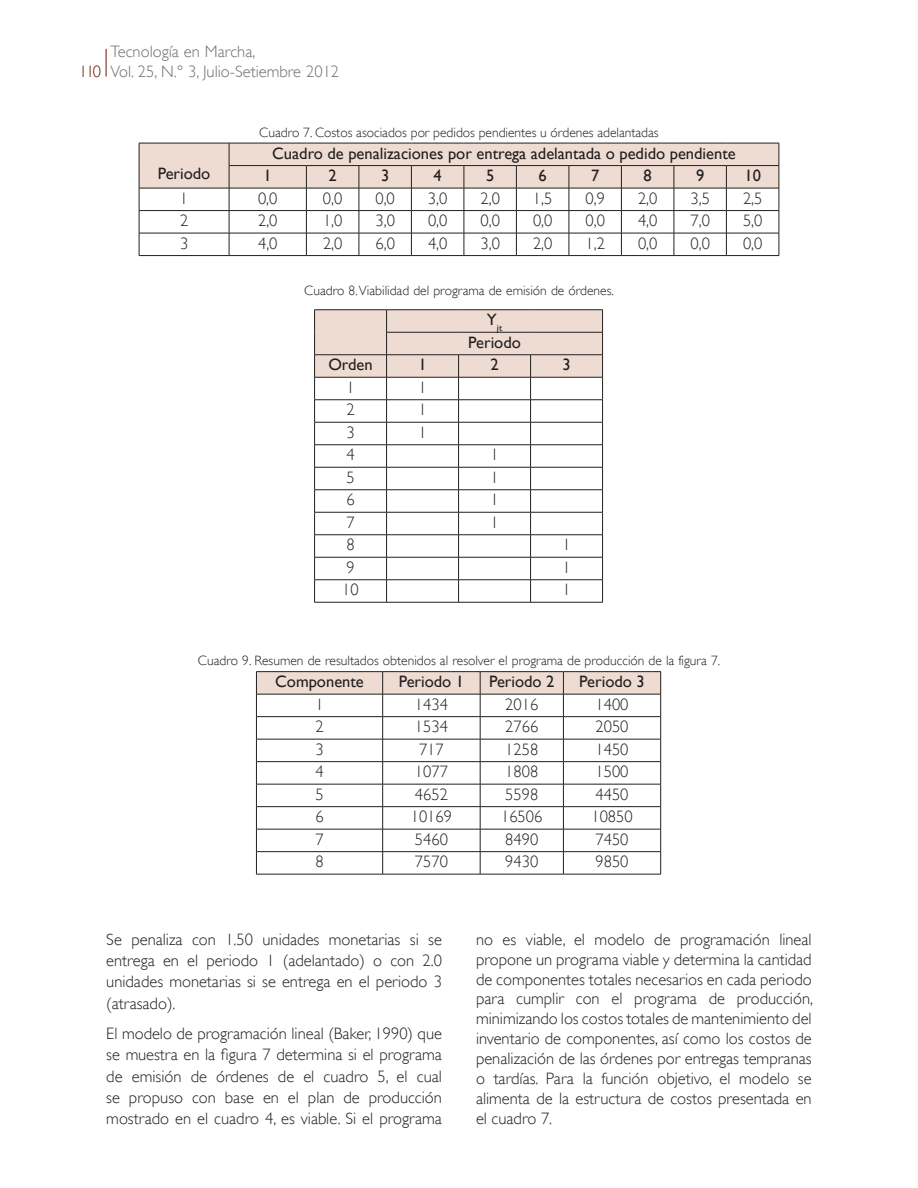
<style>
.page{position:relative;width:918px;height:1188px;background:#fff}
.page>*{position:absolute;margin:0;border:0;box-sizing:border-box;transform-origin:0 0}
.t1{font:300 16.5px/19.8px "Gill Sans";color:#231f20;text-align:justify}
.t2{font:16.5px "Gill Sans";color:#231f20}
.t3{font:300 16.5px/19.8px "Gill Sans";color:#6d6f71}
.t4{font:300 13.5px "Gill Sans";color:#231f20}
.t5{font:9.6px "Gill Sans";color:#231f20}
.s1{color:#6f1200}
</style>
<div class="page">
<svg style="left:106px;top:49px;width:1px;height:28px"></svg>
<svg style="left:139px;top:143px;width:641px;height:112px"></svg>
<hr style="left:139px;top:255px;width:90px;height:1px;background:#231f20">
<hr style="left:229px;top:255px;width:77px;height:1px;background:#231f20">
<hr style="left:306px;top:255px;width:53px;height:1px;background:#231f20">
<hr style="left:359px;top:255px;width:52px;height:1px;background:#231f20">
<hr style="left:411px;top:255px;width:53px;height:1px;background:#231f20">
<hr style="left:464px;top:255px;width:52px;height:1px;background:#231f20">
<hr style="left:516px;top:255px;width:53px;height:1px;background:#231f20">
<hr style="left:569px;top:255px;width:52px;height:1px;background:#231f20">
<hr style="left:621px;top:255px;width:53px;height:1px;background:#231f20">
<hr style="left:674px;top:255px;width:52px;height:1px;background:#231f20">
<hr style="left:726px;top:255px;width:53px;height:1px;background:#231f20">
<hr style="left:314px;top:309px;width:73px;height:1px;background:#231f20">
<hr style="left:387px;top:309px;width:72px;height:1px;background:#231f20">
<hr style="left:459px;top:309px;width:72px;height:1px;background:#231f20">
<hr style="left:531px;top:309px;width:72px;height:1px;background:#231f20">
<svg style="left:314px;top:310px;width:289px;height:292px"></svg>
<hr style="left:314px;top:602px;width:73px;height:1px;background:#231f20">
<hr style="left:387px;top:602px;width:72px;height:1px;background:#231f20">
<hr style="left:459px;top:602px;width:72px;height:1px;background:#231f20">
<hr style="left:531px;top:602px;width:72px;height:1px;background:#231f20">
<hr style="left:256px;top:671px;width:127px;height:1px;background:#231f20">
<hr style="left:383px;top:671px;width:97px;height:1px;background:#231f20">
<hr style="left:480px;top:671px;width:83px;height:1px;background:#231f20">
<hr style="left:563px;top:671px;width:98px;height:1px;background:#231f20">
<svg style="left:256px;top:672px;width:405px;height:202px"></svg>
<hr style="left:256px;top:874px;width:127px;height:1px;background:#231f20">
<hr style="left:383px;top:874px;width:97px;height:1px;background:#231f20">
<hr style="left:480px;top:874px;width:83px;height:1px;background:#231f20">
<hr style="left:563px;top:874px;width:98px;height:1px;background:#231f20">
<p class="t3" style="left:79px;top:41px;width:262px;text-indent:31px">Tecnología en Marcha,<br><span class="s1">110</span> Vol. 25, N.° 3, Julio-Setiembre 2012</p>
<p class="t4" style="left:259px;top:125px;width:401px">Cuadro 7. Costos asociados por pedidos pendientes u órdenes adelantadas</p>
<p class="t2" style="left:158px;top:163px;width:54px">Periodo</p>
<p class="t2" style="left:272px;top:143px;width:465px">Cuadro de penalizaciones por entrega adelantada o pedido pendiente</p>
<p class="t2" style="left:264px;top:166px;width:10px">1</p>
<p class="t2" style="left:329px;top:166px;width:10px">2</p>
<p class="t2" style="left:381px;top:166px;width:10px">3</p>
<p class="t2" style="left:434px;top:166px;width:10px">4</p>
<p class="t2" style="left:486px;top:166px;width:10px">5</p>
<p class="t2" style="left:539px;top:166px;width:10px">6</p>
<p class="t2" style="left:591px;top:166px;width:10px">7</p>
<p class="t2" style="left:644px;top:166px;width:10px">8</p>
<p class="t2" style="left:696px;top:166px;width:10px">9</p>
<p class="t2" style="left:744px;top:166px;width:18px">10</p>
<p class="t1" style="left:180px;top:188px;width:10px">1</p>
<p class="t1" style="left:258px;top:188px;width:21px">0,0</p>
<p class="t1" style="left:323px;top:188px;width:21px">0,0</p>
<p class="t1" style="left:375px;top:188px;width:21px">0,0</p>
<p class="t1" style="left:428px;top:188px;width:21px">3,0</p>
<p class="t1" style="left:480px;top:188px;width:21px">2,0</p>
<p class="t1" style="left:533px;top:188px;width:21px">1,5</p>
<p class="t1" style="left:586px;top:188px;width:21px">0,9</p>
<p class="t1" style="left:638px;top:188px;width:21px">2,0</p>
<p class="t1" style="left:691px;top:188px;width:21px">3,5</p>
<p class="t1" style="left:743px;top:188px;width:21px">2,5</p>
<p class="t1" style="left:180px;top:211px;width:10px">2</p>
<p class="t1" style="left:258px;top:211px;width:21px">2,0</p>
<p class="t1" style="left:323px;top:211px;width:21px">1,0</p>
<p class="t1" style="left:376px;top:211px;width:21px">3,0</p>
<p class="t1" style="left:428px;top:211px;width:21px">0,0</p>
<p class="t1" style="left:481px;top:211px;width:21px">0,0</p>
<p class="t1" style="left:533px;top:211px;width:21px">0,0</p>
<p class="t1" style="left:586px;top:211px;width:21px">0,0</p>
<p class="t1" style="left:638px;top:211px;width:21px">4,0</p>
<p class="t1" style="left:691px;top:211px;width:21px">7,0</p>
<p class="t1" style="left:743px;top:211px;width:21px">5,0</p>
<p class="t1" style="left:180px;top:233px;width:10px">3</p>
<p class="t1" style="left:258px;top:233px;width:21px">4,0</p>
<p class="t1" style="left:323px;top:233px;width:21px">2,0</p>
<p class="t1" style="left:376px;top:233px;width:21px">6,0</p>
<p class="t1" style="left:428px;top:233px;width:21px">4,0</p>
<p class="t1" style="left:481px;top:233px;width:21px">3,0</p>
<p class="t1" style="left:533px;top:233px;width:21px">2,0</p>
<p class="t1" style="left:586px;top:233px;width:21px">1,2</p>
<p class="t1" style="left:638px;top:233px;width:21px">0,0</p>
<p class="t1" style="left:691px;top:233px;width:21px">0,0</p>
<p class="t1" style="left:743px;top:233px;width:21px">0,0</p>
<p class="t4" style="left:304px;top:283px;width:311px">Cuadro 8. Viabilidad del programa de emisión de órdenes.</p>
<p class="t5" style="left:487px;top:322px;width:17px"><sup>Y</sup>jt</p>
<p class="t2" style="left:468px;top:333px;width:54px">Periodo</p>
<p class="t2" style="left:328px;top:355px;width:46px">Orden</p>
<p class="t2" style="left:418px;top:355px;width:10px">1</p>
<p class="t2" style="left:490px;top:355px;width:10px">2</p>
<p class="t2" style="left:562px;top:355px;width:10px">3</p>
<p class="t1" style="left:346px;top:378px;width:10px">1</p>
<p class="t1" style="left:418px;top:378px;width:10px">1</p>
<p class="t1" style="left:346px;top:400px;width:10px">2</p>
<p class="t1" style="left:418px;top:400px;width:10px">1</p>
<p class="t1" style="left:346px;top:423px;width:10px">3</p>
<p class="t1" style="left:418px;top:423px;width:10px">1</p>
<p class="t1" style="left:346px;top:445px;width:10px">4</p>
<p class="t1" style="left:490px;top:445px;width:10px">1</p>
<p class="t1" style="left:346px;top:468px;width:10px">5</p>
<p class="t1" style="left:490px;top:468px;width:10px">1</p>
<p class="t1" style="left:346px;top:490px;width:10px">6</p>
<p class="t1" style="left:490px;top:490px;width:10px">1</p>
<p class="t1" style="left:346px;top:513px;width:10px">7</p>
<p class="t1" style="left:490px;top:513px;width:10px">1</p>
<p class="t1" style="left:346px;top:535px;width:10px">8</p>
<p class="t1" style="left:562px;top:535px;width:10px">1</p>
<p class="t1" style="left:346px;top:558px;width:10px">9</p>
<p class="t1" style="left:562px;top:558px;width:10px">1</p>
<p class="t1" style="left:342px;top:580px;width:18px">10</p>
<p class="t1" style="left:562px;top:580px;width:10px">1</p>
<p class="t4" style="left:198px;top:653px;width:524px">Cuadro 9. Resumen de resultados obtenidos al resolver el programa de producción de la figura 7.</p>
<p class="t2" style="left:275px;top:672px;width:90px">Componente</p>
<p class="t2" style="left:399px;top:672px;width:67px">Periodo 1</p>
<p class="t2" style="left:489px;top:672px;width:67px">Periodo 2</p>
<p class="t2" style="left:579px;top:672px;width:67px">Periodo 3</p>
<p class="t1" style="left:315px;top:694px;width:10px">1</p>
<p class="t1" style="left:415px;top:694px;width:34px">1434</p>
<p class="t1" style="left:505px;top:694px;width:34px">2016</p>
<p class="t1" style="left:596px;top:694px;width:34px">1400</p>
<p class="t1" style="left:315px;top:717px;width:10px">2</p>
<p class="t1" style="left:415px;top:717px;width:34px">1534</p>
<p class="t1" style="left:505px;top:717px;width:34px">2766</p>
<p class="t1" style="left:596px;top:717px;width:34px">2050</p>
<p class="t1" style="left:315px;top:739px;width:10px">3</p>
<p class="t1" style="left:419px;top:739px;width:26px">717</p>
<p class="t1" style="left:505px;top:739px;width:34px">1258</p>
<p class="t1" style="left:596px;top:739px;width:34px">1450</p>
<p class="t1" style="left:315px;top:762px;width:10px">4</p>
<p class="t1" style="left:415px;top:762px;width:34px">1077</p>
<p class="t1" style="left:505px;top:762px;width:34px">1808</p>
<p class="t1" style="left:596px;top:762px;width:34px">1500</p>
<p class="t1" style="left:315px;top:784px;width:10px">5</p>
<p class="t1" style="left:415px;top:784px;width:34px">4652</p>
<p class="t1" style="left:505px;top:784px;width:34px">5598</p>
<p class="t1" style="left:596px;top:784px;width:34px">4450</p>
<p class="t1" style="left:315px;top:807px;width:10px">6</p>
<p class="t1" style="left:411px;top:807px;width:43px">10169</p>
<p class="t1" style="left:501px;top:807px;width:43px">16506</p>
<p class="t1" style="left:591px;top:807px;width:43px">10850</p>
<p class="t1" style="left:315px;top:829px;width:10px">7</p>
<p class="t1" style="left:415px;top:829px;width:34px">5460</p>
<p class="t1" style="left:505px;top:829px;width:34px">8490</p>
<p class="t1" style="left:596px;top:829px;width:34px">7450</p>
<p class="t1" style="left:315px;top:852px;width:10px">8</p>
<p class="t1" style="left:415px;top:852px;width:34px">7570</p>
<p class="t1" style="left:505px;top:852px;width:34px">9430</p>
<p class="t1" style="left:596px;top:852px;width:34px">9850</p>
<p class="t1" style="left:106px;top:928px;width:337px;line-height:21.5px">Se penaliza con 1.50 unidades monetarias si se entrega en el periodo 1 (adelantado) o con 2.0 unidades monetarias si se entrega en el periodo 3 (atrasado).</p>
<p class="t1" style="left:106px;top:1023px;width:337px;line-height:21.5px">El modelo de programación lineal (Baker, 1990) que se muestra en la figura 7 determina si el programa de emisión de órdenes de el cuadro 5, el cual se propuso con base en el plan de producción mostrado en el cuadro 4, es viable. Si el programa</p>
<p class="t1" style="left:476px;top:929px;width:338px">no es viable, el modelo de programación lineal propone un programa viable y determina la cantidad de componentes totales necesarios en cada periodo para cumplir con el programa de producción, minimizando los costos totales de mantenimiento del inventario de componentes, así como los costos de penalización de las órdenes por entregas tempranas o tardías. Para la función objetivo, el modelo se alimenta de la estructura de costos presentada en el cuadro 7.</p>
</div>
